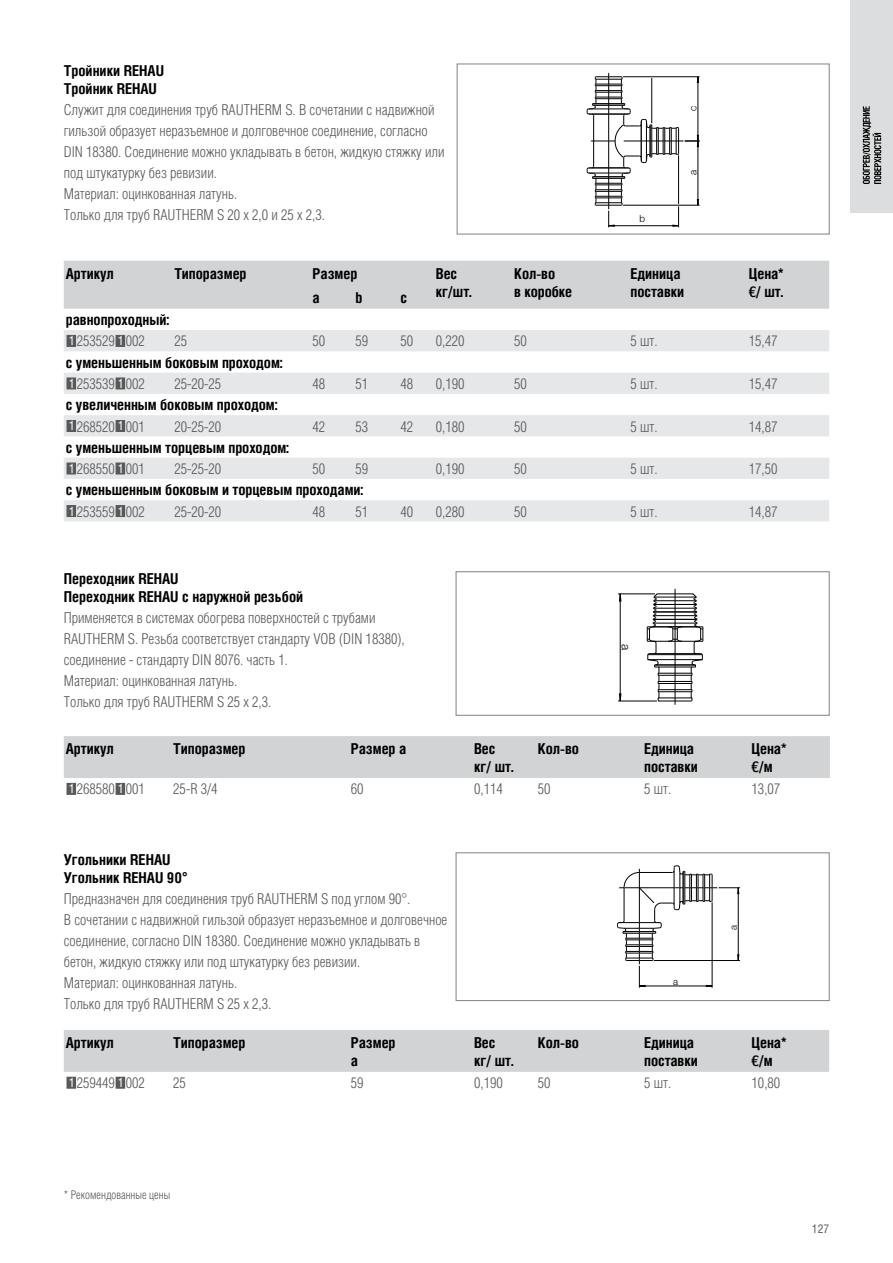
<style>
.page{position:relative;width:893px;height:1263px;background:#fff}
.page>*{position:absolute;margin:0;border:0;box-sizing:border-box;transform-origin:0 0}
.t1{font:15px/21px "Helios Cond Light C";color:#58595b}
.t2{font:700 15px/18px "Helios Cond";letter-spacing:-.005em;color:#000}
.t3{font:12px "Helios Cond Light C";color:#58595b}
.t4{font:12px "Helios Cond C";color:#58595b}
.t5{font:300 12px "Helvetica 45";color:#000}
.t6{font:300 9.9px "Helvetica 45";color:#000}
.t7{font:300 9.6px "Helvetica 45";color:#000}
.s1{font-family:"Helvetica Neue LT Com";font-weight:500;font-stretch:condensed}
.s2{font-family:"Helios Cond C";font-size:12.75px;color:#fff}
</style>
<div class="page">
<div style="left:850px;top:0;width:43px;height:213px;background:#dcddde"></div>
<svg style="left:863px;top:106px;width:18px;height:78px"></svg>
<svg style="left:617px;top:865px;width:123px;height:122px"></svg>
<div style="left:456px;top:853px;width:373px;height:148px;border:1px solid #808285"></div>
<hr style="left:675px;top:589px;width:1px;height:116px;background:#000">
<hr style="left:618px;top:593px;width:37px;height:1px;background:#000">
<hr style="left:618px;top:701px;width:39px;height:1px;background:#000">
<hr style="left:620px;top:594px;width:1px;height:107px;background:#000">
<svg style="left:619px;top:593px;width:3px;height:9px"></svg>
<svg style="left:619px;top:693px;width:3px;height:9px"></svg>
<svg style="left:647px;top:593px;width:56px;height:109px"></svg>
<div style="left:456px;top:571px;width:373px;height:144px;border:1px solid #808285"></div>
<svg style="left:586px;top:72px;width:113px;height:155px"></svg>
<hr style="left:589px;top:173px;width:40px;height:1px;background:#000">
<hr style="left:589px;top:109px;width:40px;height:1px;background:#000">
<hr style="left:589px;top:114px;width:40px;height:1px;background:#000">
<hr style="left:589px;top:168px;width:40px;height:1px;background:#000">
<hr style="left:641px;top:121px;width:1px;height:40px;background:#000">
<hr style="left:646px;top:121px;width:1px;height:40px;background:#000">
<hr style="left:592px;top:167px;width:33px;height:1px;background:#000">
<hr style="left:594px;top:105px;width:30px;height:1px;background:#000">
<hr style="left:650px;top:126px;width:1px;height:30px;background:#000">
<hr style="left:594px;top:176px;width:30px;height:1px;background:#000">
<div style="left:64px;top:1030px;width:765px;height:42px;background:#d1d3d4"></div>
<div style="left:67px;top:1077px;width:9px;height:12px;background:#58595b"></div>
<div style="left:116px;top:1077px;width:9px;height:12px;background:#58595b"></div>
<div style="left:64px;top:736px;width:766px;height:42px;background:#d1d3d4"></div>
<div style="left:67px;top:783px;width:9px;height:12px;background:#58595b"></div>
<div style="left:116px;top:783px;width:9px;height:12px;background:#58595b"></div>
<div style="left:64px;top:261px;width:765px;height:48px;background:#d1d3d4"></div>
<svg style="left:64px;top:330px;width:765px;height:191px;fill:#e6e7e8"></svg>
<div style="left:67px;top:335px;width:9px;height:12px;background:#58595b"></div>
<div style="left:116px;top:335px;width:9px;height:12px;background:#58595b"></div>
<div style="left:67px;top:377px;width:9px;height:12px;background:#58595b"></div>
<div style="left:116px;top:377px;width:9px;height:12px;background:#58595b"></div>
<div style="left:67px;top:420px;width:9px;height:12px;background:#58595b"></div>
<div style="left:116px;top:420px;width:9px;height:12px;background:#58595b"></div>
<div style="left:67px;top:462px;width:9px;height:12px;background:#58595b"></div>
<div style="left:116px;top:462px;width:9px;height:12px;background:#58595b"></div>
<div style="left:67px;top:505px;width:9px;height:12px;background:#58595b"></div>
<div style="left:116px;top:505px;width:9px;height:12px;background:#58595b"></div>
<p class="t2" style="left:64px;top:61px;width:102px">Тройники REHAU<br>Тройник REHAU</p>
<p class="t1" style="left:64px;top:99px;width:382px">Служит для соединения труб RAUTHERM S. В сочетании с надвижной гильзой образует неразъемное и долговечное соединение, согласно DIN 18380. Соединение можно укладывать в бетон, жидкую стяжку или под штукатурку без ревизии.<br>Материал: оцинкованная латунь.<br>Только для труб RAUTHERM S 20 x 2,0 и 25 x 2,3.</p>
<p class="t6" style="left:639px;top:213px;width:7px">b</p>
<p class="t6" style="left:687px;top:111px;width:7px;rotate:-90deg">c</p>
<p class="t6" style="left:687px;top:175px;width:7px;rotate:-90deg">a</p>
<p class="t2" style="left:66px;top:264px;width:49px">Артикул</p>
<p class="t2" style="left:174px;top:264px;width:74px">Типоразмер</p>
<p class="t2" style="left:313px;top:264px;width:46px">Размер</p>
<p class="t2" style="left:436px;top:264px;width:37px">Вес кг/шт.</p>
<p class="t2" style="left:514px;top:264px;width:60px">Кол-во<br>в коробке</p>
<p class="t2" style="left:631px;top:264px;width:55px">Единица поставки</p>
<p class="t2" style="left:749px;top:264px;width:37px">Цена* <span class="s1">€</span>/ шт.</p>
<p class="t2" style="left:313px;top:288px;width:9px">a</p>
<p class="t2" style="left:355px;top:288px;width:8px">b</p>
<p class="t2" style="left:400px;top:288px;width:8px">c</p>
<p class="t2" style="left:66px;top:310px;width:105px">равнопроходный:</p>
<p class="t1" style="left:69px;top:331px;width:78px"><span class="s2">1</span> 253529 <span class="s2">1</span> 002</p>
<p class="t1" style="left:174px;top:331px;width:14px">25</p>
<p class="t1" style="left:313px;top:331px;width:14px">50</p>
<p class="t1" style="left:355px;top:331px;width:14px">59</p>
<p class="t1" style="left:400px;top:331px;width:14px">50</p>
<p class="t1" style="left:436px;top:331px;width:30px">0,220</p>
<p class="t1" style="left:514px;top:331px;width:14px">50</p>
<p class="t1" style="left:631px;top:331px;width:29px">5 шт.</p>
<p class="t1" style="left:749px;top:331px;width:30px">15,47</p>
<p class="t2" style="left:66px;top:353px;width:218px">с уменьшенным боковым проходом:</p>
<p class="t1" style="left:69px;top:373px;width:78px"><span class="s2">1</span> 253539 <span class="s2">1</span> 002</p>
<p class="t1" style="left:174px;top:373px;width:48px">25-20-25</p>
<p class="t1" style="left:313px;top:373px;width:14px">48</p>
<p class="t1" style="left:355px;top:373px;width:14px">51</p>
<p class="t1" style="left:400px;top:373px;width:14px">48</p>
<p class="t1" style="left:436px;top:373px;width:30px">0,190</p>
<p class="t1" style="left:514px;top:373px;width:14px">50</p>
<p class="t1" style="left:631px;top:373px;width:29px">5 шт.</p>
<p class="t1" style="left:749px;top:373px;width:30px">15,47</p>
<p class="t2" style="left:66px;top:395px;width:213px">с увеличенным боковым проходом:</p>
<p class="t1" style="left:69px;top:416px;width:78px"><span class="s2">1</span> 268520 <span class="s2">1</span> 001</p>
<p class="t1" style="left:174px;top:416px;width:48px">20-25-20</p>
<p class="t1" style="left:313px;top:416px;width:14px">42</p>
<p class="t1" style="left:355px;top:416px;width:14px">53</p>
<p class="t1" style="left:400px;top:416px;width:14px">42</p>
<p class="t1" style="left:436px;top:416px;width:30px">0,180</p>
<p class="t1" style="left:514px;top:416px;width:14px">50</p>
<p class="t1" style="left:631px;top:416px;width:29px">5 шт.</p>
<p class="t1" style="left:749px;top:416px;width:30px">14,87</p>
<p class="t2" style="left:66px;top:438px;width:225px">с уменьшенным торцевым проходом:</p>
<p class="t1" style="left:69px;top:458px;width:78px"><span class="s2">1</span> 268550 <span class="s2">1</span> 001</p>
<p class="t1" style="left:174px;top:458px;width:48px">25-25-20</p>
<p class="t1" style="left:313px;top:458px;width:14px">50</p>
<p class="t1" style="left:355px;top:458px;width:14px">59</p>
<p class="t1" style="left:436px;top:458px;width:30px">0,190</p>
<p class="t1" style="left:514px;top:458px;width:14px">50</p>
<p class="t1" style="left:631px;top:458px;width:29px">5 шт.</p>
<p class="t1" style="left:749px;top:458px;width:30px">17,50</p>
<p class="t2" style="left:66px;top:480px;width:299px">с уменьшенным боковым и торцевым проходами:</p>
<p class="t1" style="left:69px;top:501px;width:78px"><span class="s2">1</span> 253559 <span class="s2">1</span> 002</p>
<p class="t1" style="left:174px;top:501px;width:48px">25-20-20</p>
<p class="t1" style="left:313px;top:501px;width:14px">48</p>
<p class="t1" style="left:355px;top:501px;width:14px">51</p>
<p class="t1" style="left:400px;top:501px;width:14px">40</p>
<p class="t1" style="left:436px;top:501px;width:30px">0,280</p>
<p class="t1" style="left:514px;top:501px;width:14px">50</p>
<p class="t1" style="left:631px;top:501px;width:29px">5 шт.</p>
<p class="t1" style="left:749px;top:501px;width:30px">14,87</p>
<p class="t2" style="left:64px;top:569px;width:241px">Переходник REHAU<br>Переходник REHAU с наружной резьбой</p>
<p class="t1" style="left:64px;top:607px;width:342px">Применяется в системах обогрева поверхностей с трубами RAUTHERM S. Резьба соответствует стандарту VOB (DIN 18380), соединение - стандарту DIN 8076. часть 1.<br>Материал: оцинкованная латунь.<br>Только для труб RAUTHERM S 25 x 2,3.</p>
<p class="t5" style="left:634px;top:644px;width:8px;rotate:90deg">a</p>
<p class="t2" style="left:66px;top:739px;width:49px">Артикул</p>
<p class="t2" style="left:173px;top:739px;width:74px">Типоразмер</p>
<p class="t2" style="left:351px;top:739px;width:57px">Размер а</p>
<p class="t2" style="left:474px;top:739px;width:41px">Вес кг/ шт.</p>
<p class="t2" style="left:538px;top:739px;width:43px">Кол-во</p>
<p class="t2" style="left:644px;top:739px;width:55px">Единица поставки</p>
<p class="t2" style="left:752px;top:739px;width:37px">Цена* <span class="s1">€</span>/м</p>
<p class="t1" style="left:69px;top:778px;width:78px"><span class="s2">1</span> 268580 <span class="s2">1</span> 001</p>
<p class="t1" style="left:173px;top:778px;width:46px">25-R 3/4</p>
<p class="t1" style="left:351px;top:778px;width:14px">60</p>
<p class="t1" style="left:474px;top:778px;width:30px">0,114</p>
<p class="t1" style="left:538px;top:778px;width:14px">50</p>
<p class="t1" style="left:644px;top:778px;width:29px">5 шт.</p>
<p class="t1" style="left:752px;top:778px;width:30px">13,07</p>
<p class="t2" style="left:64px;top:850px;width:125px">Угольники REHAU<br>Угольник REHAU 90°</p>
<p class="t1" style="left:64px;top:888px;width:385px">Предназначен для соединения труб RAUTHERM S под углом 90°.<br>В сочетании с надвижной гильзой образует неразъемное и долговечное соединение, согласно DIN 18380. Соединение можно укладывать в бетон, жидкую стяжку или под штукатурку без ревизии.<br>Материал: оцинкованная латунь.<br>Только для труб RAUTHERM S 25 x 2,3.</p>
<p class="t7" style="left:673px;top:975px;width:6px">a</p>
<p class="t7" style="left:727px;top:930px;width:6px;rotate:-90deg">a</p>
<p class="t2" style="left:66px;top:1033px;width:49px">Артикул</p>
<p class="t2" style="left:173px;top:1033px;width:74px">Типоразмер</p>
<p class="t2" style="left:351px;top:1033px;width:46px">Размер а</p>
<p class="t2" style="left:474px;top:1033px;width:41px">Вес кг/ шт.</p>
<p class="t2" style="left:538px;top:1033px;width:43px">Кол-во</p>
<p class="t2" style="left:644px;top:1033px;width:55px">Единица поставки</p>
<p class="t2" style="left:752px;top:1033px;width:37px">Цена* <span class="s1">€</span>/м</p>
<p class="t1" style="left:69px;top:1072px;width:78px"><span class="s2">1</span> 259449 <span class="s2">1</span> 002</p>
<p class="t1" style="left:173px;top:1072px;width:14px">25</p>
<p class="t1" style="left:351px;top:1072px;width:14px">59</p>
<p class="t1" style="left:474px;top:1072px;width:30px">0,190</p>
<p class="t1" style="left:538px;top:1072px;width:14px">50</p>
<p class="t1" style="left:644px;top:1072px;width:29px">5 шт.</p>
<p class="t1" style="left:752px;top:1072px;width:30px">10,80</p>
<p class="t3" style="left:64px;top:1188px;width:108px">* Рекомендованные цены</p>
<p class="t4" style="left:812px;top:1222px;width:19px">127</p>
</div>
